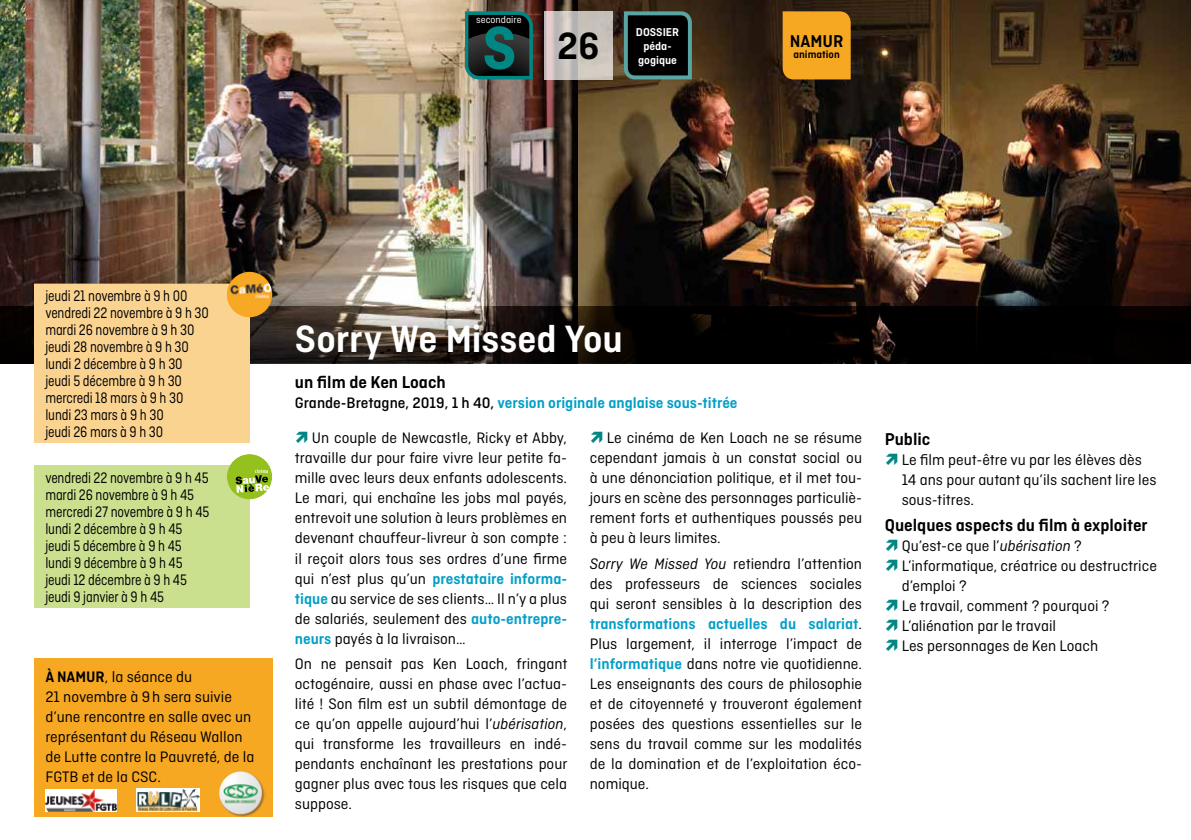
<style>
.page{position:relative;width:1191px;height:840px;background:#fff}
.page>*{position:absolute;margin:0;border:0;box-sizing:border-box;transform-origin:0 0}
.t1{font:600 40px "Ciutadella";letter-spacing:-.005em;color:#fff}
.t2{font:600 40px "Ciutadella";color:#000}
.t3{font:600 18px "Ciutadella";color:#000}
.t4{font:16px/20px "Ciutadella";color:#000;text-align:justify}
.t5{font:16px/17px "Ciutadella";color:#000;scale:.85 1}
.t6{font:600 16px "Ciutadella";color:#009fc8}
.t7{font:600 12px/14px "Ciutadella";color:#fff;text-align:center}
.t8{font:600 11.2px "Ciutadella";color:#000}
.t9{font:10.4px "Ciutadella";color:#fff}
.s1{font-weight:600}
.s2{font-weight:500;color:#000}
.s3{font-weight:600;color:#009fc8}
.s4{font-style:italic}
</style>
<div class="page">
<img style="left:0;top:0;width:1191px;height:306px">
<svg style="left:0;top:306px;width:1191px;height:57px;background:#171310"></svg>
<div style="left:34px;top:465px;width:215px;height:142px;background:#cae08f"></div>
<div style="left:34px;top:658px;width:238px;height:158px;background:#f7a823"></div>
<img style="left:220px;top:771px;width:45px;height:45px">
<img style="left:45px;top:789px;width:71px;height:22px">
<img style="left:137px;top:788px;width:62px;height:23px">
<div style="left:34px;top:283px;width:215px;height:159px;background:#fbd391"></div>
<svg style="left:544px;top:11px;width:68px;height:68px;background:#c9c2bd"></svg>
<svg style="left:465px;top:11px;width:68px;height:68px;background:#11403e"></svg>
<svg style="left:622px;top:9px;width:72px;height:72px;background:#192522"></svg>
<img style="left:227px;top:272px;width:45px;height:45px;border-radius:22px">
<div style="left:227px;top:454px;width:45px;height:45px;background:#95c11f;border-radius:50%"></div>
<svg style="left:236px;top:468px;width:33px;height:24px"></svg>
<svg style="left:780px;top:9px;width:72px;height:72px;background:#df9720"></svg>
<p class="t9" style="left:476px;top:14px;width:47px">secondaire</p>
<h1 class="t2" style="left:557px;top:23px;width:44px">26</h1>
<p class="t7" style="left:636px;top:25px;width:45px">DOSSIER péda&shy;gogique</p>
<p class="t3" style="left:789px;top:30px;width:55px">NAMUR</p>
<p class="t8" style="left:793px;top:48px;width:48px">animation</p>
<p class="t5" style="left:45px;top:287px;width:194px">jeudi 21 novembre à 9 h 00 vendredi 22 novembre à 9 h 30 mardi 26 novembre à 9 h 30 jeudi 28 novembre à 9 h 30 lundi 2 décembre à 9 h 30 jeudi 5 décembre à 9 h 30 mercredi 18 mars à 9 h 30 lundi 23 mars à 9 h 30<br>jeudi 26 mars à 9 h 30</p>
<p class="t5" style="left:45px;top:469px;width:194px">vendredi 22 novembre à 9 h 45 mardi 26 novembre à 9 h 45 mercredi 27 novembre à 9 h 45 lundi 2 décembre à 9 h 45 jeudi 5 décembre à 9 h 45 lundi 9 décembre à 9 h 45 jeudi 12 décembre à 9 h 45 jeudi 9 janvier à 9 h 45</p>
<p class="t4" style="left:45px;top:666px;width:210px;text-align:left"><span class="s1">À NAMUR</span>, la séance du<br>21 novembre à 9h sera suivie d’une rencontre en salle avec un représentant du Réseau Wallon de Lutte contre la Pauvreté, de la<br>FGTB et de la CSC.</p>
<h1 class="t1" style="left:295px;top:316px;width:329px">Sorry We Missed You</h1>
<p class="t3" style="left:295px;top:372px;width:152px">un film de Ken Loach</p>
<p class="t6" style="left:295px;top:393px;width:444px"><span class="s2">Grande-Bretagne, 2019, 1 h 40,</span> version originale anglaise sous-titrée</p>
<p class="t4" style="left:295px;top:428px;width:274px;text-indent:17px">Un couple de Newcastle, Ricky et Abby, travaille dur pour faire vivre leur petite fa&shy;mille avec leurs deux enfants adolescents.<br>Le mari, qui enchaîne les jobs mal payés, entrevoit une solution à leurs problèmes en devenant chauffeur-livreur à son compte : il reçoit alors tous ses ordres d’une firme qui n’est plus qu’un <span class="s3">prestataire informa&shy;tique</span> au service de ses clients… Il n’y a plus de salariés, seulement des <span class="s3">auto-entrepre&shy;neurs</span> payés à la livraison…</p>
<p class="t4" style="left:295px;top:653px;width:274px">On ne pensait pas Ken Loach, fringant octogénaire, aussi en phase avec l’actua&shy;lité ! Son film est un subtil démontage de ce qu’on appelle aujourd’hui l’<span class="s4">ubérisation</span>, qui transforme les travailleurs en indé&shy;pendants enchaînant les prestations pour gagner plus avec tous les risques que cela suppose.</p>
<p class="t4" style="left:590px;top:428px;width:274px;text-indent:17px">Le cinéma de Ken Loach ne se résume cependant jamais à un constat social ou à une dénonciation politique, et il met tou&shy;jours en scène des personnages particuliè&shy;rement forts et authentiques poussés peu à peu à leurs limites.</p>
<p class="t4" style="left:590px;top:553px;width:274px"><span class="s4">Sorry We Missed You</span> retiendra l’attention des professeurs de sciences sociales qui seront sensibles à la description des <span class="s3">transformations actuelles du salariat</span>.<br>Plus largement, il interroge l’impact de <span class="s3">l’informatique</span> dans notre vie quotidienne.<br>Les enseignants des cours de philosophie et de citoyenneté y trouveront également posées des questions essentielles sur le sens du travail comme sur les modalités de la domination et de l’exploitation éco&shy;nomique.</p>
<p class="t3" style="left:884px;top:428px;width:47px">Public</p>
<p class="t4" style="left:901px;top:449px;width:256px;text-align:left">Le film peut-être vu par les élèves dès<br>14 ans pour autant qu’ils sachent lire les sous-titres.</p>
<p class="t3" style="left:884px;top:514px;width:264px">Quelques aspects du film à exploiter</p>
<p class="t4" style="left:901px;top:535px;width:257px;text-align:left">Qu’est-ce que l’<span class="s4">ubérisation</span> ?<br>L’informatique, créatrice ou destructrice d’emploi ?<br>Le travail, comment ? pourquoi ?<br>L’aliénation par le travail<br>Les personnages de Ken Loach</p>
</div>
